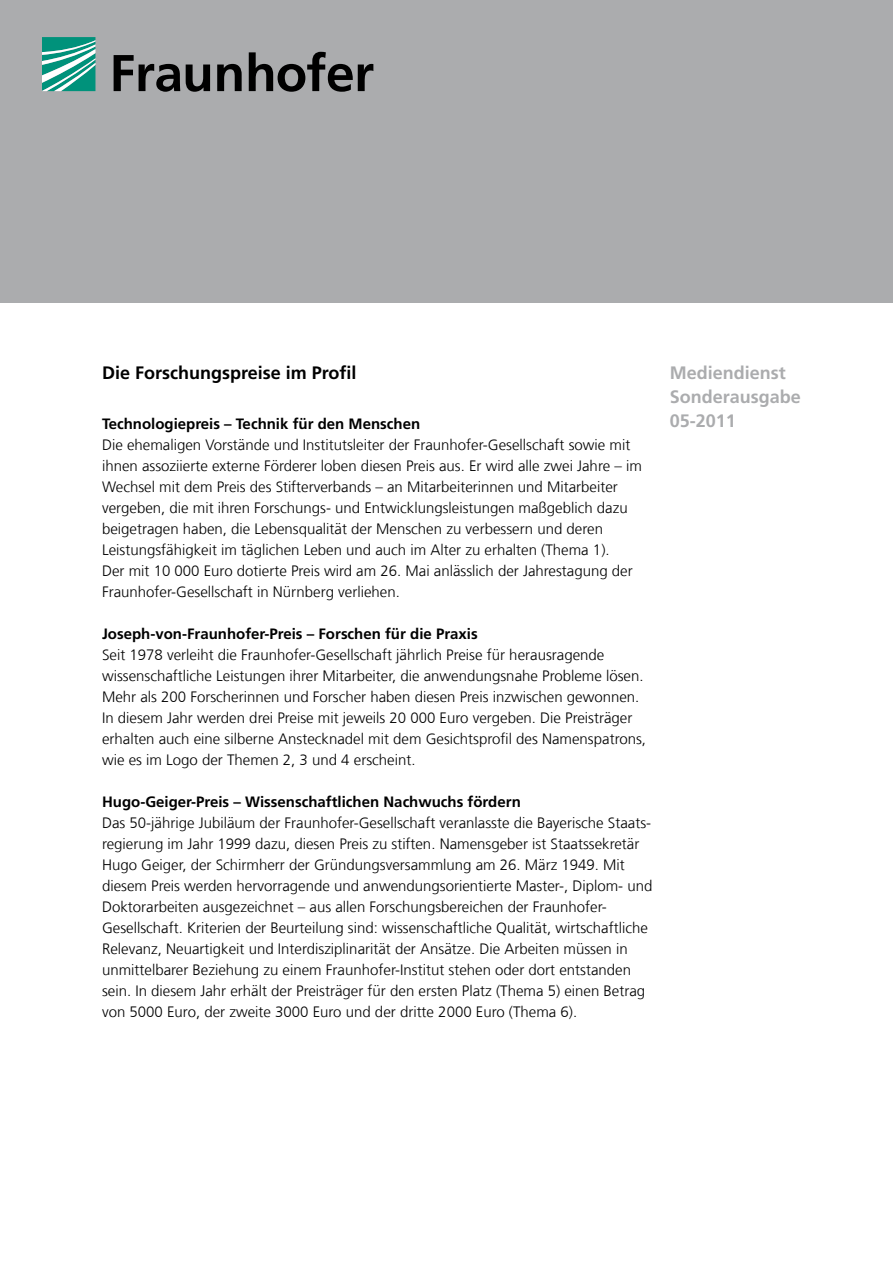
<style>
.page{position:relative;width:893px;height:1263px;background:#fff}
.page>*{position:absolute;margin:0;border:0;box-sizing:border-box;transform-origin:0 0}
.t1{font:700 18px/24px "Frutiger LT Com";color:#abacae}
.t2{font:700 18px "Frutiger LT Com";color:#000}
.t3{font:300 15px/21px "Frutiger LT Com";color:#000}
.t4{font:700 15px "Frutiger LT Com";color:#000}
</style>
<div class="page">
<div style="left:0;top:0;width:893px;height:302px;background:#abacae"></div>
<svg style="left:43px;top:37px;width:52px;height:54px;background:#4bb0a0"></svg>
<svg style="left:114px;top:52px;width:259px;height:40px"></svg>
<p class="t2" style="left:102px;top:362px;width:256px">Die Forschungspreise im Profil</p>
<p class="t4" style="left:102px;top:415px;width:320px">Technologiepreis – Technik für den Menschen</p>
<p class="t3" style="left:102px;top:434px;width:541px">Die ehemaligen Vorstände und Institutsleiter der Fraunhofer-Gesellschaft sowie mit ihnen assoziierte externe Förderer loben diesen Preis aus. Er wird alle zwei Jahre – im Wechsel mit dem Preis des Stifterverbands – an Mitarbeiterinnen und Mitarbeiter vergeben, die mit ihren Forschungs- und Entwicklungsleistungen maßgeblich dazu beigetragen haben, die Lebensqualität der Menschen zu verbessern und deren Leistungsfähigkeit im täglichen Leben und auch im Alter zu erhalten (Thema 1).<br>Der mit 10 000 Euro dotierte Preis wird am 26. Mai anlässlich der Jahrestagung der Fraunhofer-Gesellschaft in Nürnberg verliehen.</p>
<p class="t4" style="left:102px;top:625px;width:377px">Joseph-von-Fraunhofer-Preis – Forschen für die Praxis</p>
<p class="t3" style="left:102px;top:644px;width:545px">Seit 1978 verleiht die Fraunhofer-Gesellschaft jährlich Preise für herausragende wissenschaftliche Leistungen ihrer Mitarbeiter, die anwendungsnahe Probleme lösen.<br>Mehr als 200 Forscherinnen und Forscher haben diesen Preis inzwischen gewonnen.<br>In diesem Jahr werden drei Preise mit jeweils 20 000 Euro vergeben. Die Preisträger erhalten auch eine silberne Anstecknadel mit dem Gesichtsprofil des Namenspatrons, wie es im Logo der Themen 2, 3 und 4 erscheint.</p>
<p class="t4" style="left:102px;top:793px;width:420px">Hugo-Geiger-Preis – Wissenschaftlichen Nachwuchs fördern</p>
<p class="t3" style="left:102px;top:812px;width:552px">Das 50-jährige Jubiläum der Fraunhofer-Gesellschaft veranlasste die Bayerische Staats&shy;regierung im Jahr 1999 dazu, diesen Preis zu stiften. Namensgeber ist Staatssekretär Hugo Geiger, der Schirmherr der Gründungsversammlung am 26. März 1949. Mit diesem Preis werden hervorragende und anwendungsorientierte Master-, Diplom- und Doktorarbeiten ausgezeichnet – aus allen Forschungsbereichen der Fraunhofer-Gesellschaft. Kriterien der Beurteilung sind: wissenschaftliche Qualität, wirtschaftliche Relevanz, Neuartigkeit und Interdisziplinarität der Ansätze. Die Arbeiten müssen in unmittelbarer Beziehung zu einem Fraunhofer-Institut stehen oder dort entstanden sein. In diesem Jahr erhält der Preisträger für den ersten Platz (Thema 5) einen Betrag von 5000 Euro, der zweite 3000 Euro und der dritte 2000 Euro (Thema 6).</p>
<p class="t1" style="left:670px;top:361px;width:133px">Mediendienst<br>Sonderausgabe<br>05-2011</p>
</div>
